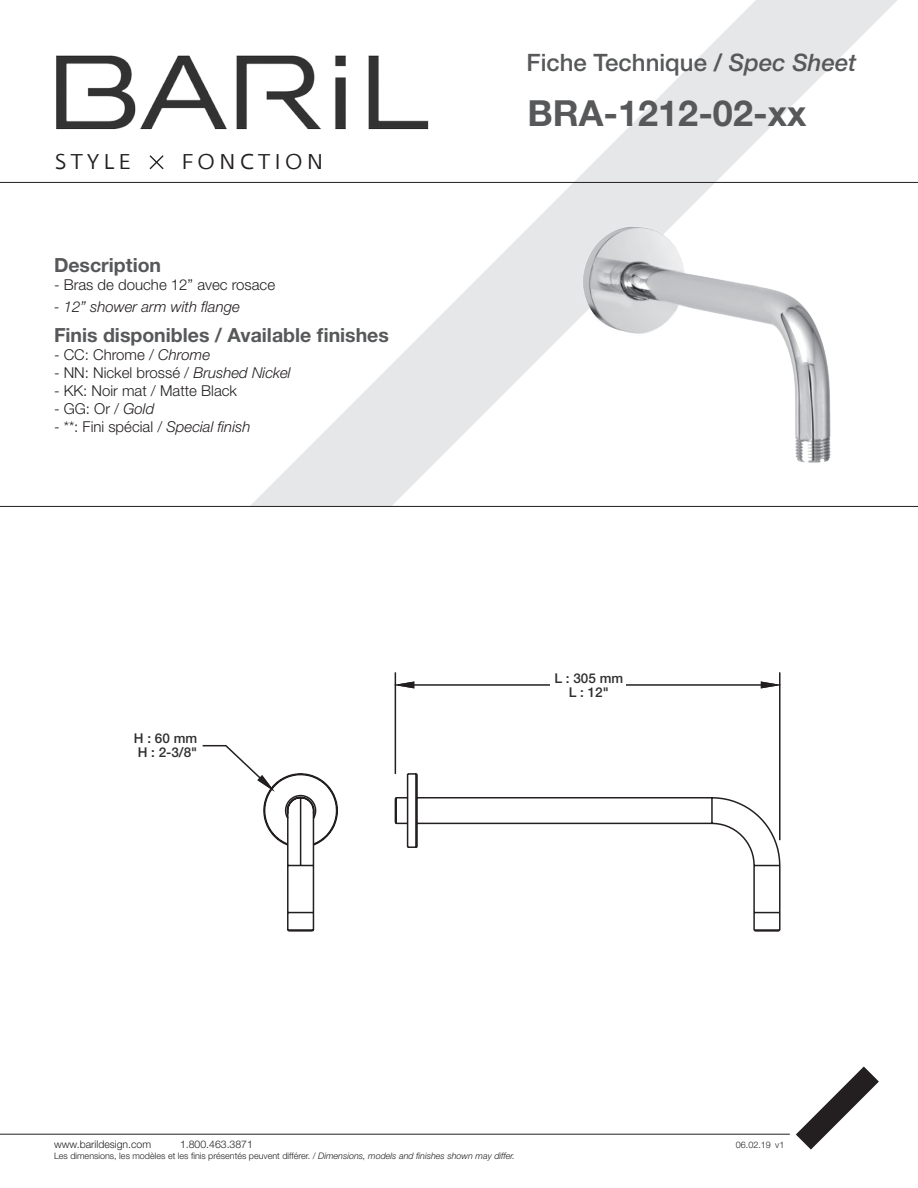
<style>
.page{position:relative;width:918px;height:1188px;background:#fff}
.page>*{position:absolute;margin:0;border:0;box-sizing:border-box;transform-origin:0 0}
.t1{font:700 36px "Helvetica Neue LT Std";color:#57585a}
.t2{font:500 24px "Helvetica Neue LT Std";color:#57585a}
.t3{font:21.3px "Fedra Sans Greek Book TF";letter-spacing:.2em;color:#231f20}
.t4{font:700 19.5px "Helvetica Neue LT Std";color:#57585a}
.t5{font:300 15px "Helvetica Neue LT Std";color:#231f20}
.t6{font:italic 300 15px "Helvetica Neue LT Std";color:#231f20}
.t7{font:500 13.5px/14px "Helvetica Neue LT Std";color:#302f30;text-align:center}
.t8{font:300 10.5px "Helvetica Neue LT Std";color:#231f20}
.t9{font:300 9px "Helvetica Neue LT Std";color:#231f20}
.s1{font-style:italic}
</style>
<div class="page">
<svg style="left:250px;top:0;width:648px;height:506px"></svg>
<img style="left:54px;top:54px;width:378px;height:128px">
<svg style="left:148px;top:154px;width:17px;height:17px"></svg>
<hr style="left:0;top:182px;width:918px;height:1px;background:#231f20">
<hr style="left:0;top:506px;width:918px;height:1px;background:#231f20">
<hr style="left:0;top:1134px;width:790px;height:1px;background:#231f20">
<svg style="left:796px;top:1066px;width:83px;height:84px"></svg>
<svg style="left:397px;top:681px;width:18px;height:8px"></svg>
<svg style="left:760px;top:681px;width:19px;height:8px"></svg>
<hr style="left:395px;top:672px;width:1px;height:102px;background:#231f20">
<hr style="left:398px;top:684px;width:379px;height:2px;background:#231f20">
<hr style="left:779px;top:672px;width:2px;height:168px;background:#231f20">
<svg style="left:394px;top:772px;width:387px;height:160px"></svg>
<svg style="left:202px;top:745px;width:136px;height:187px"></svg>
<div style="left:550px;top:670px;width:76px;height:30px;background:#fff"></div>
<img style="left:540px;top:193px;width:324px;height:303px">
<h2 class="t2" style="left:526px;top:48px;width:331px">Fiche Technique / <span class="s1">Spec Sheet</span></h2>
<h3 class="t3" style="left:55px;top:151px;width:77px">STYLE</h3>
<h3 class="t3" style="left:181px;top:151px;width:144px">FONCTION</h3>
<p class="t4" style="left:54px;top:253px;width:109px">Description</p>
<p class="t5" style="left:54px;top:275px;width:223px">- Bras de douche 12” avec rosace</p>
<p class="t6" style="left:54px;top:298px;width:187px">- 12” shower arm with flange</p>
<p class="t4" style="left:54px;top:323px;width:336px">Finis disponibles / Available finishes</p>
<p class="t5" style="left:54px;top:346px;width:158px">- CC: Chrome / <span class="s1">Chrome</span></p>
<p class="t5" style="left:54px;top:364px;width:238px">- NN: Nickel brossé / <span class="s1">Brushed Nickel</span></p>
<p class="t5" style="left:54px;top:382px;width:185px">- KK: Noir mat / Matte Black</p>
<p class="t5" style="left:54px;top:400px;width:102px">- GG: Or / <span class="s1">Gold</span></p>
<p class="t5" style="left:54px;top:418px;width:198px">- **: Fini spécial / <span class="s1">Special finish</span></p>
<p class="t7" style="left:134px;top:731px;width:65px;text-align:left">H : 60 mm<br>H : 2-3/8"</p>
<p class="t1" style="left:528px;top:91px;width:280px">BRA-1212-02-xx</p>
<p class="t7" style="left:554px;top:671px;width:70px">L : 305 mm<br>L : 12"</p>
<p class="t8" style="left:54px;top:1138px;width:99px">www.barildesign.com</p>
<p class="t8" style="left:180px;top:1138px;width:74px">1.800.463.3871</p>
<p class="t9" style="left:736px;top:1139px;width:37px">06.02.19</p>
<p class="t9" style="left:54px;top:1150px;width:463px">Les dimensions, les modèles et les finis présentés peuvent différer. / <span class="s1">Dimensions, models and finishes shown may differ.</span></p>
<p class="t9" style="left:775px;top:1140px;width:11px">v1</p>
</div>
